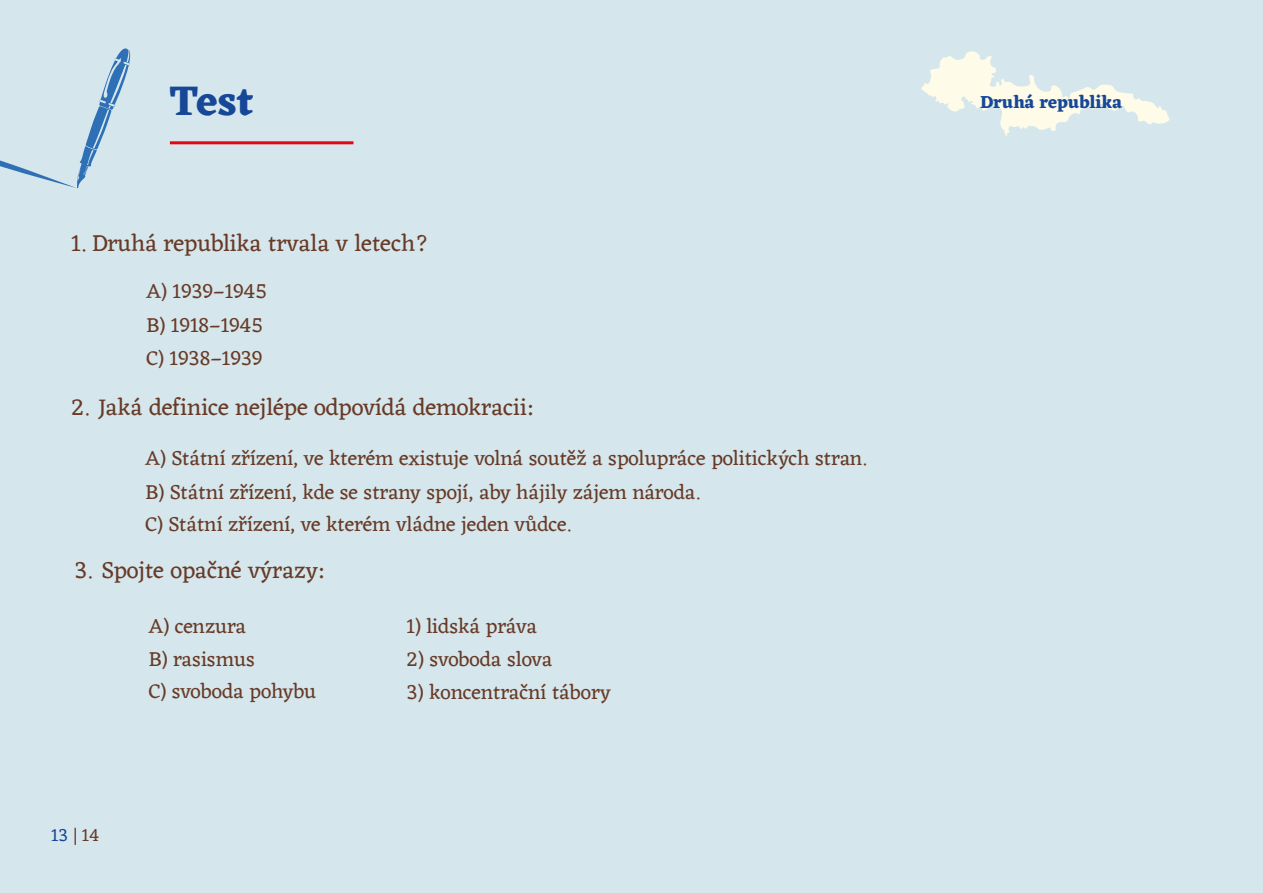
<style>
.page{position:relative;width:1263px;height:893px;background:#d5e7ec}
.page>*{position:absolute;margin:0;border:0;box-sizing:border-box;transform-origin:0 0}
.t1{font:700 42.15px "Eczar";color:#174898}
.t2{font:24px "Eczar";color:#683a27}
.t3{font:21px/33px "Eczar";color:#683a27}
.t4{font:700 18px "Eczar";letter-spacing:-.01em;color:#174898}
.t5{font:18px "Eczar";color:#683a27}
.s1{color:#174898}
</style>
<div class="page">
<hr style="left:170px;top:141px;width:183px;height:3px;background:#e30613">
<svg style="left:0;top:48px;width:130px;height:140px"></svg>
<svg style="left:921px;top:51px;width:249px;height:85px"></svg>
<h1 class="t1" style="left:170px;top:76px;width:85px">Test</h1>
<p class="t2" style="left:71px;top:226px;width:359px">1. Druhá republika trvala v letech?</p>
<p class="t3" style="left:147px;top:275px;width:122px;line-height:33.5px">A) 1939–1945<br>B) 1918–1945<br>C) 1938–1939</p>
<p class="t2" style="left:71px;top:391px;width:465px">2. Jaká definice nejlépe odpovídá demokracii:</p>
<p class="t3" style="left:146px;top:443px;width:722px">A) Státní zřízení, ve kterém existuje volná soutěž a spolupráce politických stran.<br>B) Státní zřízení, kde se strany spojí, aby hájily zájem národa.<br>C) Státní zřízení, ve kterém vládne jeden vůdce.</p>
<p class="t2" style="left:74px;top:554px;width:253px">3. Spojte opačné výrazy:</p>
<p class="t3" style="left:149px;top:610px;width:169px">A) cenzura<br>B) rasismus<br>C) svoboda pohybu</p>
<p class="t3" style="left:407px;top:611px;width:132px">1) lidská práva</p>
<p class="t3" style="left:407px;top:644px;width:147px">2) svoboda slova</p>
<p class="t3" style="left:407px;top:677px;width:206px">3) koncentrační tábory</p>
<p class="t5" style="left:51px;top:823px;width:50px"><span class="s1">13</span> | 14</p>
<p class="t4" style="left:980px;top:91px;width:144px">Druhá republika</p>
</div>
